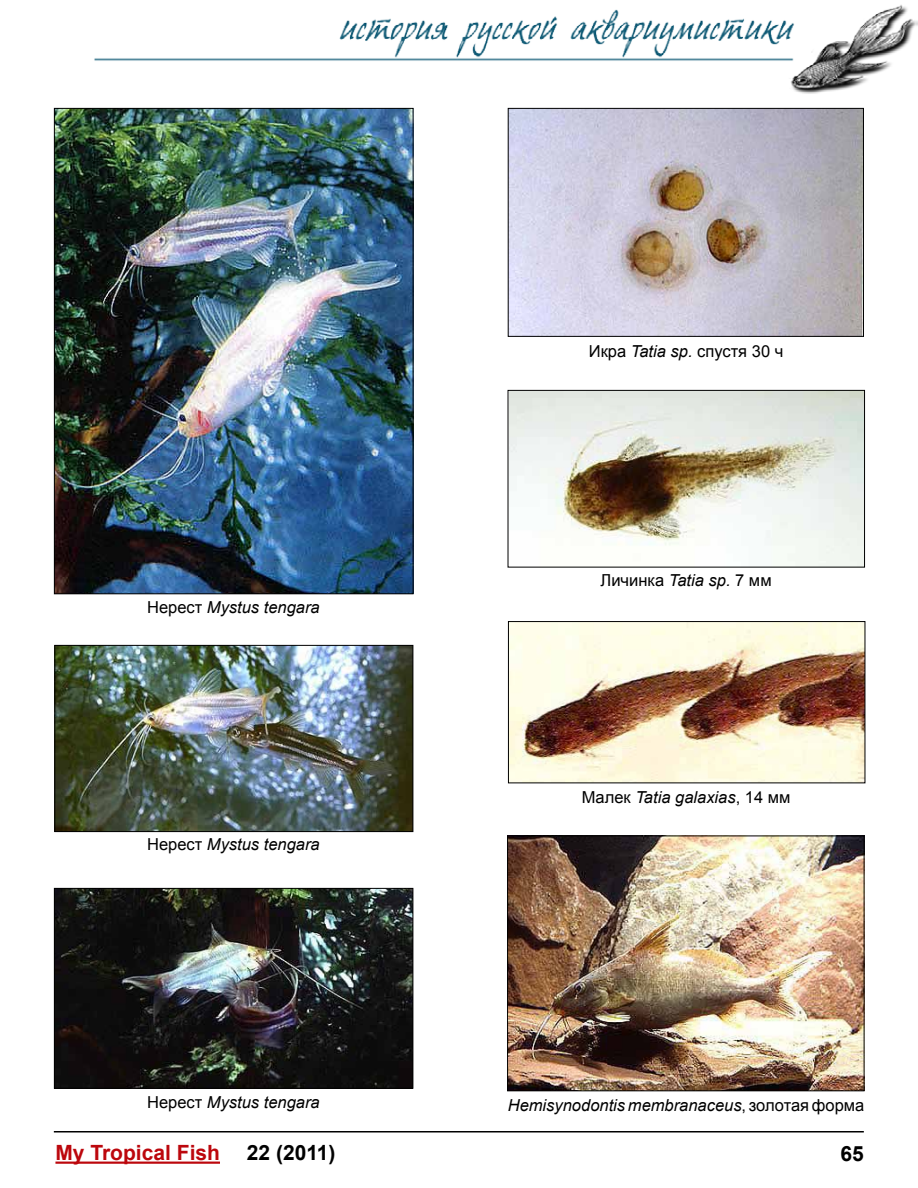
<style>
.page{position:relative;width:918px;height:1188px;background:#fff}
.page>*{position:absolute;margin:0;border:0;box-sizing:border-box;transform-origin:0 0}
.t1{font:700 21px "Arial";color:#bc070d}
.t2{font:700 21px "Arial";color:#000}
.t3{font:italic 16.5px "Arial";color:#000}
.t4{font:16.5px "Arial";color:#000}
.s1{font-style:italic}
.s2{font-style:normal}
</style>
<div class="page">
<hr style="left:54px;top:1131px;width:810px;height:1px;background:#000">
<hr style="left:55px;top:1162px;width:165px;height:2px;background:#bc070d">
<img style="left:56px;top:110px;width:355px;height:482px">
<img style="left:56px;top:647px;width:355px;height:183px">
<div style="left:54px;top:645px;width:359px;height:187px;border:1px solid #000"></div>
<img style="left:510px;top:110px;width:352px;height:225px">
<div style="left:508px;top:108px;width:356px;height:229px;border:1px solid #000"></div>
<img style="left:56px;top:890px;width:355px;height:197px">
<div style="left:54px;top:888px;width:359px;height:201px;border:1px solid #000"></div>
<img style="left:510px;top:392px;width:353px;height:173px">
<div style="left:508px;top:390px;width:357px;height:177px;border:1px solid #000"></div>
<img style="left:94px;top:5px;width:824px;height:89px">
<img style="left:510px;top:623px;width:353px;height:158px">
<div style="left:508px;top:621px;width:357px;height:162px;border:1px solid #000"></div>
<img style="left:509px;top:838px;width:353px;height:251px">
<div style="left:507px;top:836px;width:357px;height:255px;border:1px solid #000"></div>
<p class="t4" style="left:589px;top:340px;width:196px">Икра <span class="s1">Tatia sp.</span> спустя 30 ч</p>
<p class="t3" style="left:147px;top:596px;width:174px"><span class="s2">Нерест</span> Mystus tengara</p>
<p class="t3" style="left:147px;top:834px;width:174px"><span class="s2">Нерест</span> Mystus tengara</p>
<p class="t3" style="left:147px;top:1091px;width:174px"><span class="s2">Нерест</span> Mystus tengara</p>
<p class="t4" style="left:601px;top:570px;width:173px">Личинка <span class="s1">Tatia sp.</span> 7 мм</p>
<p class="t3" style="left:582px;top:786px;width:210px"><span class="s2">Малек</span> Tatia galaxias<span class="s2">, 14 мм</span></p>
<p class="t3" style="left:508px;top:1094px;width:358px">Hemisynodontis membranaceus<span class="s2">, золотая форма</span></p>
<p class="t1" style="left:55px;top:1139px;width:166px">My Tropical Fish</p>
<p class="t2" style="left:247px;top:1139px;width:90px">22 (2011)</p>
<p class="t2" style="left:841px;top:1140px;width:25px">65</p>
</div>
